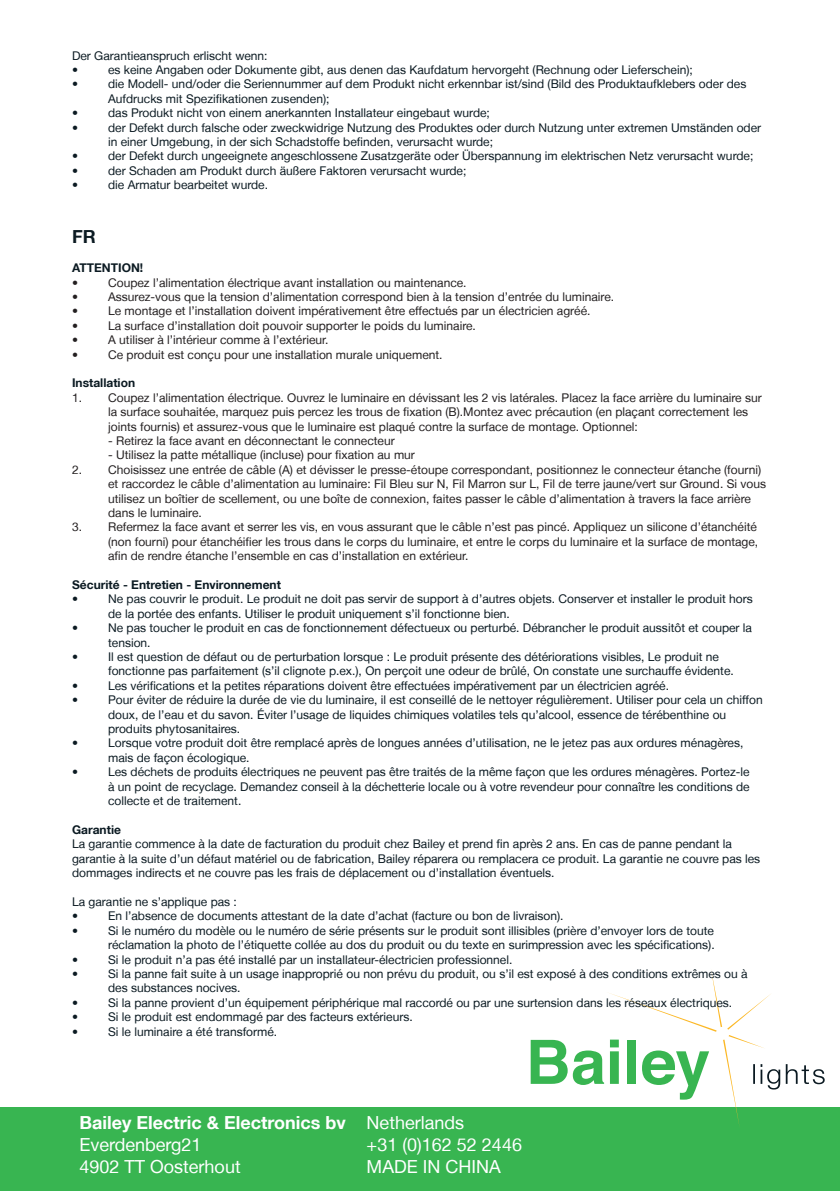
<style>
.page{position:relative;width:840px;height:1191px;background:#fff}
.page>*{position:absolute;margin:0;border:0;box-sizing:border-box;transform-origin:0 0}
.t1{font:18px "Helvetica Neue LT";color:#fff}
.t2{font:700 18px "Helvetica Neue LT";color:#fff}
.t3{font:700 18px "Helvetica Neue LT";color:#0b1a22}
.t4{font:12px/14.4px "Helvetica Neue LT";color:#0b1a22}
.t5{font:12px/14.4px "Helvetica Neue LT";color:#231f20}
.t6{font:700 12px "Helvetica Neue LT";color:#0b1a22}
</style>
<div class="page">
<div style="left:0;top:1106px;width:839px;height:84px;background:#38b551"></div>
<svg style="left:530px;top:970px;width:294px;height:155px"></svg>
<p class="t4" style="left:72px;top:48px;width:197px">Der Garantieanspruch erlischt wenn:</p>
<p class="t4" style="left:72px;top:62px;width:7px">•</p>
<p class="t4" style="left:108px;top:62px;width:586px">es keine Angaben oder Dokumente gibt, aus denen das Kaufdatum hervorgeht (Rechnung oder Lieferschein);</p>
<p class="t4" style="left:72px;top:77px;width:7px">•</p>
<p class="t4" style="left:108px;top:77px;width:639px">die Modell- und/oder die Seriennummer auf dem Produkt nicht erkennbar ist/sind (Bild des Produktaufklebers oder des<br>Aufdrucks mit Spezifikationen zusenden);</p>
<p class="t4" style="left:72px;top:106px;width:7px">•</p>
<p class="t4" style="left:108px;top:106px;width:383px">das Produkt nicht von einem anerkannten Installateur eingebaut wurde;</p>
<p class="t4" style="left:72px;top:120px;width:7px">•</p>
<p class="t4" style="left:108px;top:120px;width:654px">der Defekt durch falsche oder zweckwidrige Nutzung des Produktes oder durch Nutzung unter extremen Umständen oder in einer Umgebung, in der sich Schadstoffe befinden, verursacht wurde;</p>
<p class="t4" style="left:72px;top:149px;width:7px">•</p>
<p class="t4" style="left:108px;top:149px;width:646px">der Defekt durch ungeeignete angeschlossene Zusatzgeräte oder Überspannung im elektrischen Netz verursacht wurde;</p>
<p class="t4" style="left:72px;top:163px;width:7px">•</p>
<p class="t4" style="left:108px;top:163px;width:359px">der Schaden am Produkt durch äußere Faktoren verursacht wurde;</p>
<p class="t4" style="left:72px;top:178px;width:7px">•</p>
<p class="t4" style="left:108px;top:178px;width:161px">die Armatur bearbeitet wurde.</p>
<p class="t3" style="left:72px;top:226px;width:25px">FR</p>
<p class="t6" style="left:72px;top:260px;width:73px">ATTENTION!</p>
<p class="t5" style="left:72px;top:275px;width:7px">•</p>
<p class="t5" style="left:108px;top:275px;width:360px">Coupez l’alimentation électrique avant installation ou maintenance.</p>
<p class="t5" style="left:72px;top:289px;width:7px">•</p>
<p class="t5" style="left:108px;top:289px;width:507px">Assurez-vous que la tension d’alimentation correspond bien à la tension d’entrée du luminaire.</p>
<p class="t5" style="left:72px;top:304px;width:7px">•</p>
<p class="t5" style="left:108px;top:304px;width:483px">Le montage et l’installation doivent impérativement être effectués par un électricien agréé.</p>
<p class="t5" style="left:72px;top:318px;width:7px">•</p>
<p class="t5" style="left:108px;top:318px;width:369px">La surface d’installation doit pouvoir supporter le poids du luminaire.</p>
<p class="t5" style="left:72px;top:332px;width:7px">•</p>
<p class="t5" style="left:108px;top:332px;width:222px">A utiliser à l’intérieur comme à l’extérieur.</p>
<p class="t5" style="left:72px;top:347px;width:7px">•</p>
<p class="t5" style="left:108px;top:347px;width:336px">Ce produit est conçu pour une installation murale uniquement.</p>
<p class="t6" style="left:72px;top:376px;width:65px">Installation</p>
<p class="t5" style="left:108px;top:390px;width:654px;text-indent:-36px">1. Coupez l’alimentation électrique. Ouvrez le luminaire en dévissant les 2 vis latérales. Placez la face arrière du luminaire sur la surface souhaitée, marquez puis percez les trous de fixation (B).Montez avec précaution (en plaçant correctement les joints fournis) et assurez-vous que le luminaire est plaqué contre la surface de montage. Optionnel:</p>
<p class="t5" style="left:108px;top:433px;width:288px">- Retirez la face avant en déconnectant le connecteur</p>
<p class="t5" style="left:108px;top:448px;width:308px">- Utilisez la patte métallique (incluse) pour fixation au mur</p>
<p class="t5" style="left:108px;top:462px;width:659px;text-indent:-36px">2. Choisissez une entrée de câble (A) et dévisser le presse-étoupe correspondant, positionnez le connecteur étanche (fourni) et raccordez le câble d’alimentation au luminaire: Fil Bleu sur N, Fil Marron sur L, Fil de terre jaune/vert sur Ground. Si vous utilisez un boîtier de scellement, ou une boîte de connexion, faites passer le câble d’alimentation à travers la face arrière dans le luminaire.</p>
<p class="t5" style="left:108px;top:520px;width:651px;text-align:justify;text-indent:-36px">3. Refermez la face avant et serrer les vis, en vous assurant que le câble n’est pas pincé. Appliquez un silicone d’étanchéité (non fourni) pour étanchéifier les trous dans le corps du luminaire, et entre le corps du luminaire et la surface de montage, afin de rendre étanche l’ensemble en cas d’installation en extérieur.</p>
<p class="t6" style="left:72px;top:577px;width:210px">Sécurité - Entretien - Environnement</p>
<p class="t4" style="left:72px;top:592px;width:7px">•</p>
<p class="t4" style="left:108px;top:592px;width:645px">Ne pas couvrir le produit. Le produit ne doit pas servir de support à d’autres objets. Conserver et installer le produit hors de la portée des enfants. Utiliser le produit uniquement s’il fonctionne bien.</p>
<p class="t4" style="left:72px;top:620px;width:7px">•</p>
<p class="t4" style="left:108px;top:620px;width:645px">Ne pas toucher le produit en cas de fonctionnement défectueux ou perturbé. Débrancher le produit aussitôt et couper la tension.</p>
<p class="t4" style="left:72px;top:649px;width:7px">•</p>
<p class="t4" style="left:108px;top:649px;width:627px">Il est question de défaut ou de perturbation lorsque : Le produit présente des détériorations visibles, Le produit ne fonctionne pas parfaitement (s’il clignote p.ex.), On perçoit une odeur de brûlé, On constate une surchauffe évidente.</p>
<p class="t4" style="left:72px;top:678px;width:7px">•</p>
<p class="t4" style="left:108px;top:678px;width:562px">Les vérifications et la petites réparations doivent être effectuées impérativement par un électricien agréé.</p>
<p class="t4" style="left:72px;top:692px;width:7px">•</p>
<p class="t4" style="left:108px;top:692px;width:655px">Pour éviter de réduire la durée de vie du luminaire, il est conseillé de le nettoyer régulièrement. Utiliser pour cela un chiffon doux, de l’eau et du savon. Éviter l’usage de liquides chimiques volatiles tels qu’alcool, essence de térébenthine ou produits phytosanitaires.</p>
<p class="t4" style="left:72px;top:736px;width:7px">•</p>
<p class="t4" style="left:108px;top:736px;width:636px">Lorsque votre produit doit être remplacé après de longues années d’utilisation, ne le jetez pas aux ordures ménagères, mais de façon écologique.</p>
<p class="t4" style="left:72px;top:764px;width:7px">•</p>
<p class="t4" style="left:108px;top:764px;width:642px;text-align:justify">Les déchets de produits électriques ne peuvent pas être traités de la même façon que les ordures ménagères. Portez-le à un point de recyclage. Demandez conseil à la déchetterie locale ou à votre revendeur pour connaître les conditions de collecte et de traitement.</p>
<p class="t6" style="left:72px;top:822px;width:50px">Garantie</p>
<p class="t4" style="left:72px;top:836px;width:689px">La garantie commence à la date de facturation du produit chez Bailey et prend fin après 2 ans. En cas de panne pendant la garantie à la suite d’un défaut matériel ou de fabrication, Bailey réparera ou remplacera ce produit. La garantie ne couvre pas les dommages indirects et ne couvre pas les frais de déplacement ou d’installation éventuels.</p>
<p class="t4" style="left:72px;top:894px;width:166px">La garantie ne s’applique pas :</p>
<p class="t4" style="left:72px;top:908px;width:7px">•</p>
<p class="t4" style="left:108px;top:908px;width:457px">En l’absence de documents attestant de la date d’achat (facture ou bon de livraison).</p>
<p class="t4" style="left:72px;top:923px;width:7px">•</p>
<p class="t4" style="left:108px;top:923px;width:607px">Si le numéro du modèle ou le numéro de série présents sur le produit sont illisibles (prière d’envoyer lors de toute réclamation la photo de l’étiquette collée au dos du produit ou du texte en surimpression avec les spécifications).</p>
<p class="t4" style="left:72px;top:952px;width:7px">•</p>
<p class="t4" style="left:108px;top:952px;width:405px">Si le produit n’a pas été installé par un installateur-électricien professionnel.</p>
<p class="t4" style="left:72px;top:966px;width:7px">•</p>
<p class="t4" style="left:108px;top:966px;width:640px">Si la panne fait suite à un usage inapproprié ou non prévu du produit, ou s’il est exposé à des conditions extrêmes ou à des substances nocives.</p>
<p class="t4" style="left:72px;top:995px;width:7px">•</p>
<p class="t4" style="left:108px;top:995px;width:625px">Si la panne provient d’un équipement périphérique mal raccordé ou par une surtension dans les réseaux électriques.</p>
<p class="t4" style="left:72px;top:1009px;width:7px">•</p>
<p class="t4" style="left:108px;top:1009px;width:306px">Si le produit est endommagé par des facteurs extérieurs.</p>
<p class="t4" style="left:72px;top:1024px;width:7px">•</p>
<p class="t4" style="left:108px;top:1024px;width:170px">Si le luminaire a été transformé.</p>
<p class="t2" style="left:79px;top:1111px;width:268px">Bailey Electric &amp; Electronics bv</p>
<p class="t1" style="left:79px;top:1133px;width:123px">Everdenberg21</p>
<p class="t1" style="left:79px;top:1155px;width:163px">4902 TT Oosterhout</p>
<p class="t1" style="left:366px;top:1112px;width:99px">Netherlands</p>
<p class="t1" style="left:366px;top:1133px;width:157px">+31 (0)162 52 2446</p>
<p class="t1" style="left:366px;top:1155px;width:135px">MADE IN CHINA</p>
</div>
